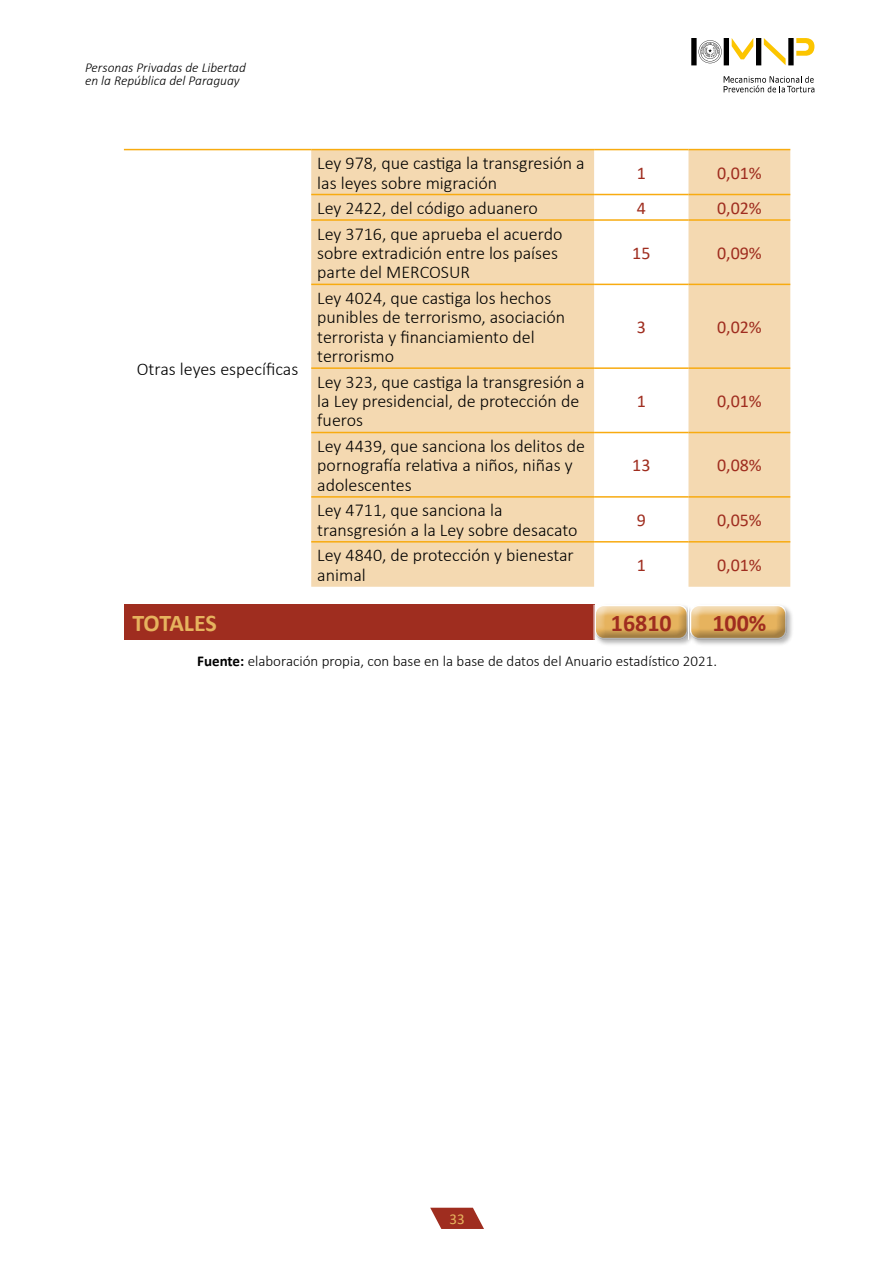
<style>
.page{position:relative;width:893px;height:1263px;background:#fff}
.page>*{position:absolute;margin:0;border:0;box-sizing:border-box;transform-origin:0 0}
.t1{font:700 24px "Calibri";color:#9f2d1f}
.t2{font:700 24px "Calibri";letter-spacing:-.015em;color:#e6b35e}
.t3{font:300 18px/19.4px "Calibri";color:#000}
.t4{font:18px "Calibri";color:#9f2d1f}
.t5{font:300 15px "Calibri";color:#000}
.t6{font:15px "Calibri";color:#e6b35e}
.t7{font:italic 300 13.5px/13.5px "Calibri";color:#000}
.s1{font-weight:700}
</style>
<div class="page">
<svg style="left:691px;top:38px;width:123px;height:27px"></svg>
<svg style="left:724px;top:76px;width:90px;height:16px"></svg>
<svg style="left:430px;top:1208px;width:54px;height:21px"></svg>
<div style="left:593px;top:603px;width:102px;height:44px;background:#000;opacity:.3"></div>
<div style="left:594px;top:603px;width:96px;height:30px;background:#fff"></div>
<div style="left:594px;top:606px;width:96px;height:34px;background:#000;opacity:.3"></div>
<div style="left:688px;top:603px;width:106px;height:44px;background:#000;opacity:.3"></div>
<div style="left:689px;top:603px;width:99px;height:30px;background:#fff"></div>
<div style="left:689px;top:606px;width:99px;height:34px;background:#000;opacity:.3"></div>
<svg style="left:311px;top:150px;width:479px;height:437px;fill:#f4d9b1"></svg>
<div style="left:124px;top:605px;width:470px;height:35px;background:#9f2d1f"></div>
<hr style="left:124px;top:149px;width:187px;height:1px;background:#f8ab10">
<hr style="left:311px;top:149px;width:283px;height:1px;background:#f8ab10">
<hr style="left:594px;top:149px;width:94px;height:1px;background:#f8ab10">
<hr style="left:688px;top:149px;width:102px;height:1px;background:#f8ab10">
<hr style="left:311px;top:194px;width:283px;height:1px;background:#f8ab10">
<hr style="left:594px;top:194px;width:94px;height:1px;background:#f8ab10">
<hr style="left:688px;top:194px;width:102px;height:1px;background:#f8ab10">
<hr style="left:311px;top:219px;width:283px;height:2px;background:#f8ab10">
<hr style="left:594px;top:219px;width:94px;height:2px;background:#f8ab10">
<hr style="left:688px;top:219px;width:102px;height:2px;background:#f8ab10">
<hr style="left:311px;top:284px;width:283px;height:1px;background:#f8ab10">
<hr style="left:594px;top:284px;width:94px;height:1px;background:#f8ab10">
<hr style="left:688px;top:284px;width:102px;height:1px;background:#f8ab10">
<hr style="left:311px;top:367px;width:283px;height:2px;background:#f8ab10">
<hr style="left:594px;top:367px;width:94px;height:2px;background:#f8ab10">
<hr style="left:688px;top:367px;width:102px;height:2px;background:#f8ab10">
<hr style="left:311px;top:432px;width:283px;height:1px;background:#f8ab10">
<hr style="left:594px;top:432px;width:94px;height:1px;background:#f8ab10">
<hr style="left:688px;top:432px;width:102px;height:1px;background:#f8ab10">
<hr style="left:311px;top:496px;width:283px;height:2px;background:#f8ab10">
<hr style="left:594px;top:496px;width:94px;height:2px;background:#f8ab10">
<hr style="left:688px;top:496px;width:102px;height:2px;background:#f8ab10">
<hr style="left:311px;top:541px;width:283px;height:1px;background:#f8ab10">
<hr style="left:594px;top:541px;width:94px;height:1px;background:#f8ab10">
<hr style="left:688px;top:541px;width:102px;height:1px;background:#f8ab10">
<hr style="left:594px;top:605px;width:1px;height:35px;background:#fff">
<hr style="left:688px;top:605px;width:1px;height:35px;background:#fff">
<p class="t7" style="left:85px;top:60px;width:162px">Personas Privadas de Libertad en la República del Paraguay</p>
<p class="t3" style="left:137px;top:359px;width:163px">Otras leyes específicas</p>
<p class="t3" style="left:317px;top:153px;width:269px">Ley 978, que castiga la transgresión a las leyes sobre migración</p>
<p class="t4" style="left:637px;top:160px;width:11px">1</p>
<p class="t4" style="left:717px;top:160px;width:46px">0,01%</p>
<p class="t3" style="left:317px;top:198px;width:222px">Ley 2422, del código aduanero</p>
<p class="t4" style="left:637px;top:196px;width:11px">4</p>
<p class="t4" style="left:717px;top:196px;width:46px">0,02%</p>
<p class="t3" style="left:317px;top:224px;width:247px">Ley 3716, que aprueba el acuerdo sobre extradición entre los países parte del MERCOSUR</p>
<p class="t4" style="left:632px;top:240px;width:20px">15</p>
<p class="t4" style="left:717px;top:240px;width:46px">0,09%</p>
<p class="t3" style="left:317px;top:288px;width:249px">Ley 4024, que castiga los hechos punibles de terrorismo, asociación terrorista y financiamiento del terrorismo</p>
<p class="t3" style="left:317px;top:372px;width:269px">Ley 323, que castiga la transgresión a la Ley presidencial, de protección de fueros</p>
<p class="t3" style="left:317px;top:436px;width:269px">Ley 4439, que sanciona los delitos de pornografía relativa a niños, niñas y adolescentes</p>
<p class="t4" style="left:637px;top:314px;width:11px">3</p>
<p class="t4" style="left:717px;top:314px;width:46px">0,02%</p>
<p class="t4" style="left:637px;top:389px;width:11px">1</p>
<p class="t4" style="left:717px;top:389px;width:46px">0,01%</p>
<p class="t4" style="left:632px;top:453px;width:20px">13</p>
<p class="t4" style="left:717px;top:453px;width:46px">0,08%</p>
<p class="t3" style="left:317px;top:500px;width:262px">Ley 4711, que sanciona la transgresión a la Ley sobre desacato</p>
<p class="t4" style="left:637px;top:508px;width:11px">9</p>
<p class="t4" style="left:717px;top:508px;width:46px">0,05%</p>
<p class="t3" style="left:317px;top:545px;width:258px">Ley 4840, de protección y bienestar animal</p>
<p class="t4" style="left:637px;top:552px;width:11px">1</p>
<p class="t4" style="left:717px;top:552px;width:46px">0,01%</p>
<h1 class="t2" style="left:132px;top:606px;width:86px">TOTALES</h1>
<h1 class="t1" style="left:611px;top:606px;width:62px">16810</h1>
<h1 class="t1" style="left:712px;top:606px;width:55px">100%</h1>
<p class="t5" style="left:197px;top:652px;width:521px"><span class="s1">Fuente:</span> elaboración propia, con base en la base de datos del Anuario estadístico 2021.</p>
<p class="t6" style="left:449px;top:1208px;width:17px">33</p>
</div>
